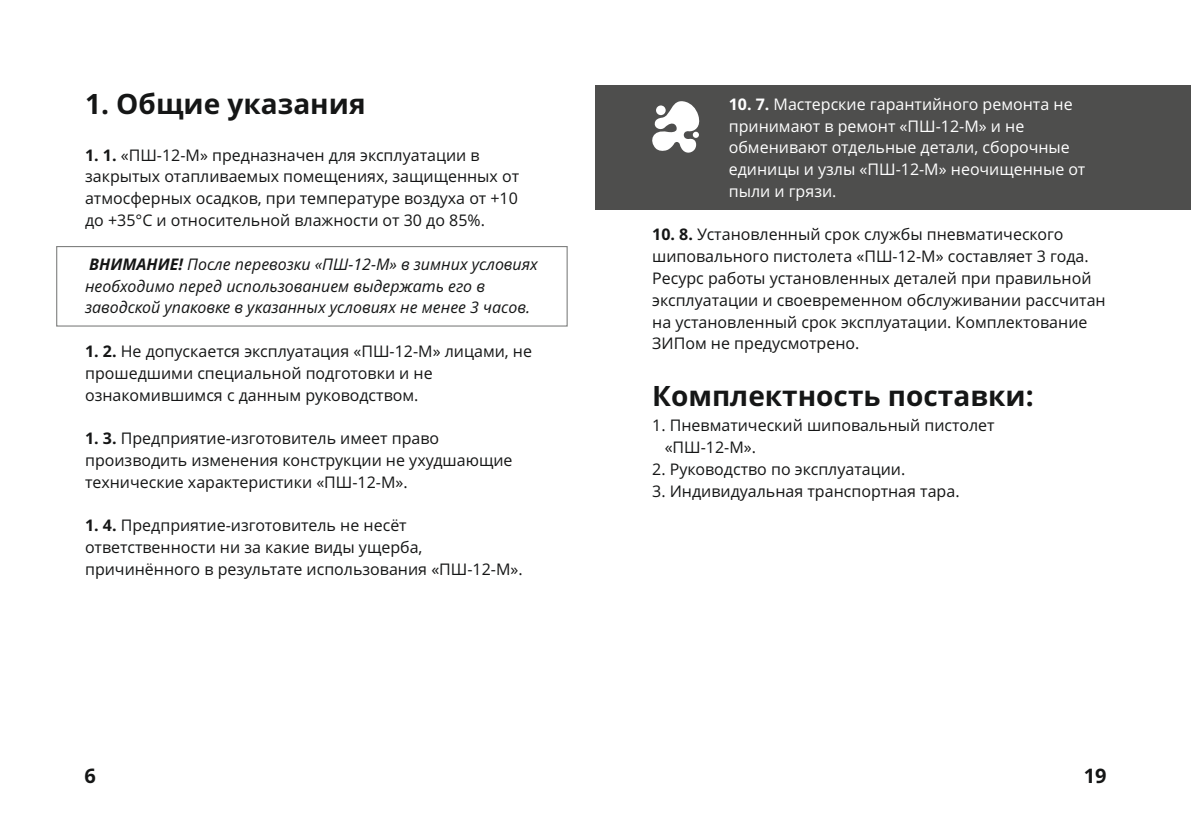
<style>
.page{position:relative;width:1191px;height:840px;background:#fff}
.page>*{position:absolute;margin:0;border:0;box-sizing:border-box;transform-origin:0 0}
.t1{font:700 28px "Open Sans";color:#151616}
.t2{font:700 20px "Open Sans";color:#151616}
.t3{font:16px/21.8px "Open Sans";color:#151616}
.t4{font:16px/21.8px "Open Sans";color:#fff}
.t5{font:italic 16px/21.8px "Open Sans";color:#151616}
.s1{font-weight:700}
</style>
<div class="page">
<svg style="left:56px;top:246px;width:512px;height:81px"></svg>
<div style="left:595px;top:85px;width:596px;height:125px;background:#4e4e4d"></div>
<svg style="left:652px;top:101px;width:48px;height:52px"></svg>
<h1 class="t1" style="left:85px;top:92px;width:282px">1. Общие указания</h1>
<p class="t3" style="left:85px;top:145px;width:435px"><span class="s1">1. 1.</span> «ПШ-12-М» предназначен для эксплуатации в закрытых отапливаемых помещениях, защищенных от атмосферных осадков, при температуре воздуха от +10 до +35°С и относительной влажности от 30 до 85%.</p>
<p class="t5" style="left:85px;top:254px;width:454px"><span class="s1">ВНИМАНИЕ!</span> После перевозки «ПШ-12-М» в зимних условиях необходимо перед использованием выдержать его в заводской упаковке в указанных условиях не менее 3 часов.</p>
<p class="t3" style="left:85px;top:341px;width:448px"><span class="s1">1. 2.</span> Не допускается эксплуатация «ПШ-12-М» лицами, не прошедшими специальной подготовки и не ознакомившимся с данным руководством.</p>
<p class="t3" style="left:85px;top:429px;width:429px"><span class="s1">1. 3.</span> Предприятие-изготовитель имеет право производить изменения конструкции не ухудшающие технические характеристики «ПШ-12-М».</p>
<p class="t3" style="left:85px;top:516px;width:439px"><span class="s1">1. 4.</span> Предприятие-изготовитель не несёт ответственности ни за какие виды ущерба, причинённого в результате использования «ПШ-12-М».</p>
<p class="t4" style="left:729px;top:95px;width:358px"><span class="s1">10. 7.</span> Мастерские гарантийного ремонта не принимают в ремонт «ПШ-12-М» и не обменивают отдельные детали, сборочные единицы и узлы «ПШ-12-М» неочищенные от пыли и грязи.</p>
<p class="t3" style="left:652px;top:225px;width:455px"><span class="s1">10. 8.</span> Установленный срок службы пневматического шиповального пистолета «ПШ-12-М» составляет 3 года.<br>Ресурс работы установленных деталей при правильной эксплуатации и своевременном обслуживании рассчитан на установленный срок эксплуатации. Комплектование ЗИПом не предусмотрено.</p>
<h1 class="t1" style="left:652px;top:384px;width:383px">Комплектность поставки:</h1>
<p class="t3" style="left:664px;top:416px;width:331px;text-indent:-12px">1. Пневматический шиповальный пистолет «ПШ-12-М».</p>
<p class="t3" style="left:652px;top:459px;width:255px">2. Руководство по эксплуатации.</p>
<p class="t3" style="left:652px;top:481px;width:309px">3. Индивидуальная транспортная тара.</p>
<p class="t2" style="left:85px;top:767px;width:13px">6</p>
<p class="t2" style="left:1083px;top:767px;width:24px">19</p>
</div>
